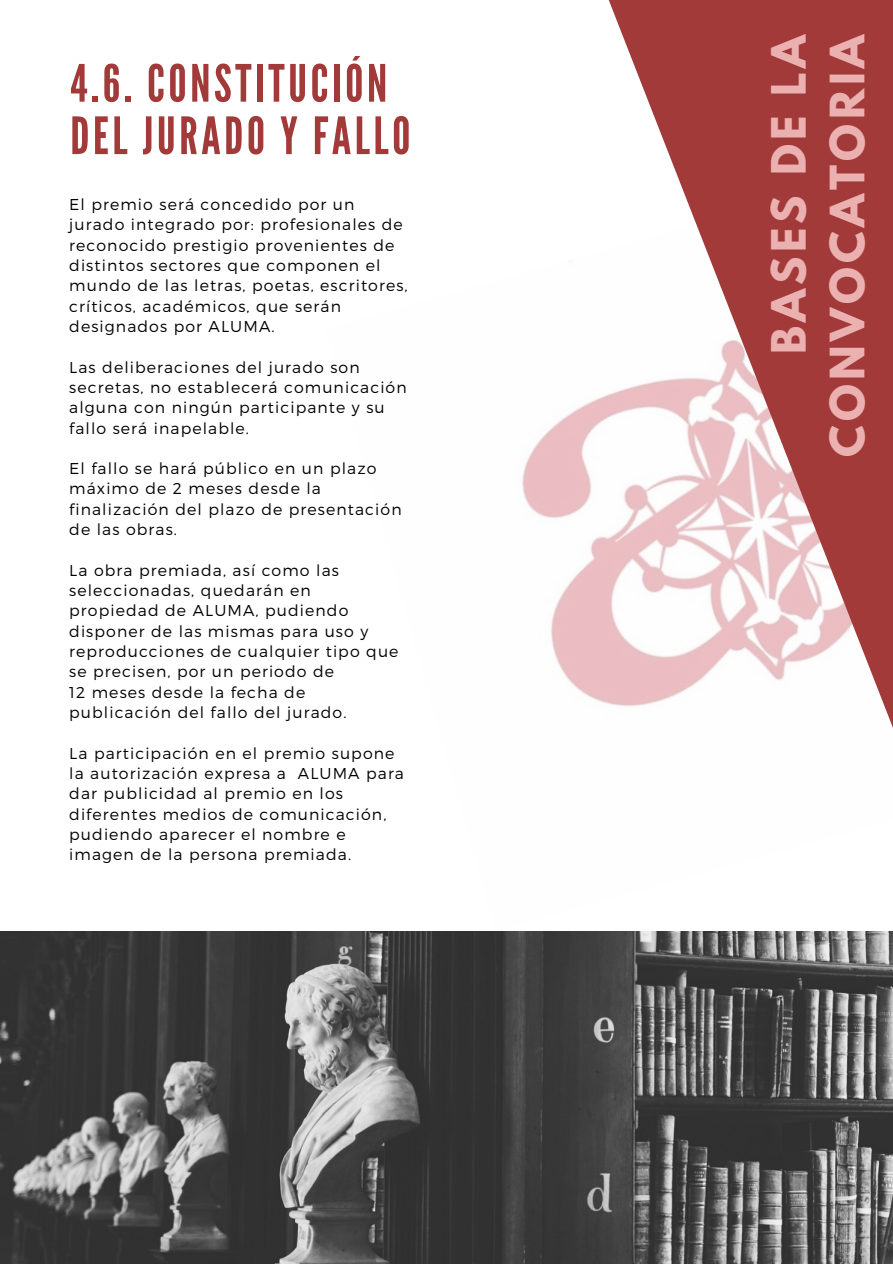
<style>
.page{position:relative;width:893px;height:1264px;background:#fff}
.page>*{position:absolute;margin:0;border:0;box-sizing:border-box;transform-origin:0 0}
.t1{font:51.3px/52.3px "League Gothic";letter-spacing:.07em;color:#a23a3a}
.t2{font:700 42px/58.5px "League Spartan";letter-spacing:.1em;color:#ebb1b0;text-align:right}
.t3{font:300 15.75px/20.2px "Montserrat";letter-spacing:.07em;color:#000}
</style>
<div class="page">
<svg style="left:522px;top:0;width:370px;height:725px"></svg>
<img style="left:0;top:931px;width:892px;height:332px">
<p class="t1" style="left:70px;top:58px;width:341px">4.6. CONSTITUCIÓN<br>DEL JURADO Y FALLO</p>
<p class="t3" style="left:69px;top:193px;width:340px">El premio será concedido por un jurado integrado por: profesionales de reconocido prestigio provenientes de distintos sectores que componen el mundo de las letras, poetas, escritores, críticos, académicos, que serán designados por ALUMA.</p>
<p class="t3" style="left:69px;top:356px;width:339px">Las deliberaciones del jurado son secretas, no establecerá comunicación alguna con ningún participante y su fallo será inapelable.</p>
<p class="t3" style="left:69px;top:457px;width:334px">El fallo se hará público en un plazo máximo de 2 meses desde la finalización del plazo de presentación de las obras.</p>
<p class="t3" style="left:69px;top:559px;width:331px">La obra premiada, así como las seleccionadas, quedarán en propiedad de ALUMA, pudiendo disponer de las mismas para uso y reproducciones de cualquier tipo que se precisen, por un periodo de<br>12 meses desde la fecha de publicación del fallo del jurado.</p>
<p class="t3" style="left:69px;top:742px;width:336px">La participación en el premio supone la autorización expresa a ALUMA para dar publicidad al premio en los diferentes medios de comunicación, pudiendo aparecer el nombre e imagen de la persona premiada.</p>
<p class="t2" style="left:765px;top:457px;width:425px;rotate:-90deg">BASES DE LA<br>CONVOCATORIA</p>
</div>
